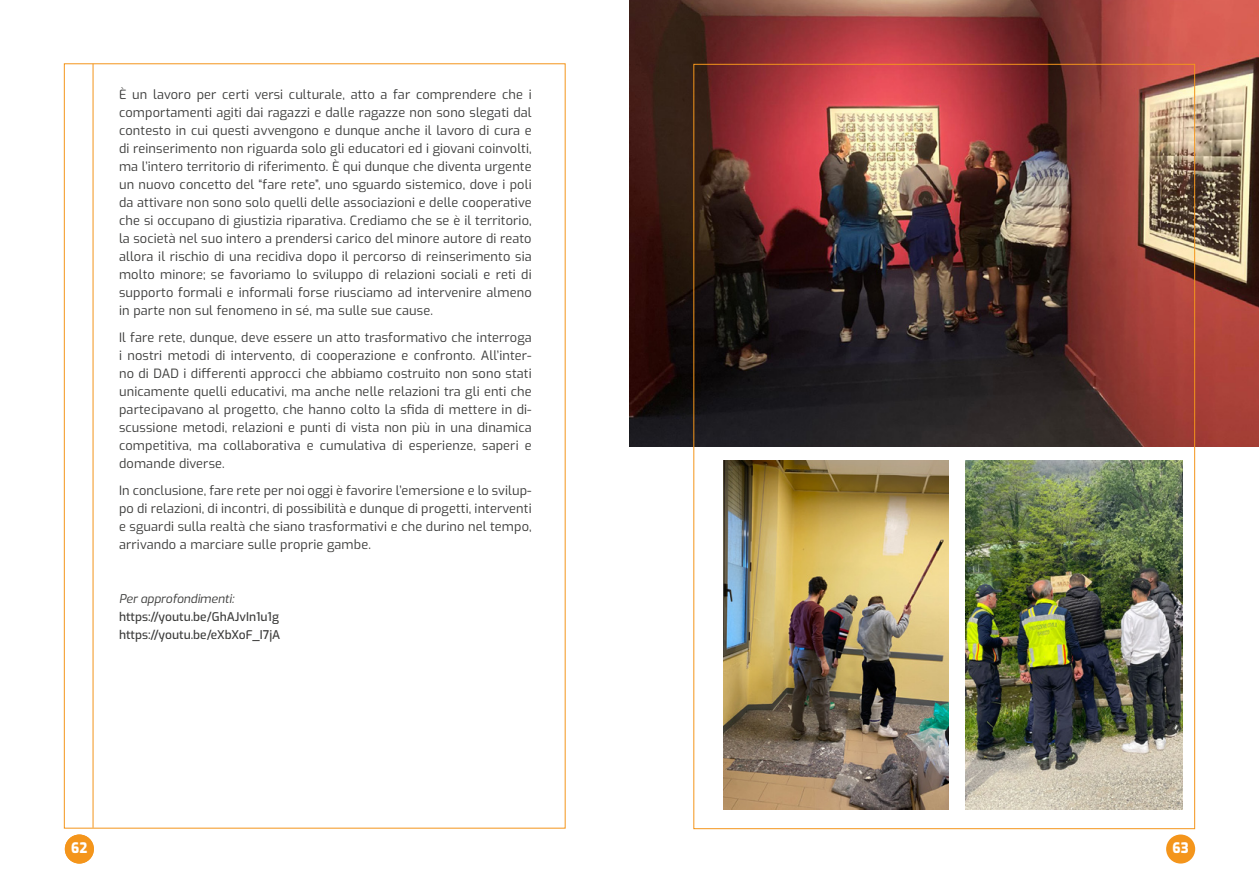
<style>
.page{position:relative;width:1259px;height:893px;background:#fff}
.page>*{position:absolute;margin:0;border:0;box-sizing:border-box;transform-origin:0 0}
.t1{font:800 14.4px "Exo";color:#fff;scale:.93 1}
.t2{font:12.75px/18px "Exo";letter-spacing:.01em;color:#3c3c3b;text-align:justify}
.t3{font:500 12px/18px "Exo";color:#3c3c3b}
.t4{font:italic 12px "Exo";color:#3c3c3b}
</style>
<div class="page">
<div style="left:1166px;top:834px;width:29px;height:29px;background:#f4951b;border-radius:50%"></div>
<div style="left:65px;top:834px;width:29px;height:29px;background:#f4951b;border-radius:50%"></div>
<img style="left:965px;top:461px;width:217px;height:348px">
<img style="left:723px;top:461px;width:225px;height:348px">
<img style="left:629px;top:0;width:630px;height:446px">
<hr style="left:93px;top:64px;width:1px;height:764px;background:#f4951b">
<p class="t2" style="left:119px;top:85px;width:414px">È un lavoro per certi versi culturale, atto a far comprendere che i comportamenti agiti dai ragazzi e dalle ragazze non sono slegati dal contesto in cui questi avvengono e dunque anche il lavoro di cura e di reinserimento non riguarda solo gli educatori ed i giovani coinvolti, ma l’intero territorio di riferimento. È qui dunque che diventa urgente un nuovo concetto del “fare rete”, uno sguardo sistemico, dove i poli da attivare non sono solo quelli delle associazioni e delle cooperative che si occupano di giustizia riparativa. Crediamo che se è il territorio, la società nel suo intero a prendersi carico del minore autore di reato allora il rischio di una recidiva dopo il percorso di reinserimento sia molto minore; se favoriamo lo sviluppo di relazioni sociali e reti di supporto formali e informali forse riusciamo ad intervenire almeno in parte non sul fenomeno in sé, ma sulle sue cause.</p>
<p class="t2" style="left:119px;top:328px;width:414px">Il fare rete, dunque, deve essere un atto trasformativo che interroga i nostri metodi di intervento, di cooperazione e confronto. All’inter&shy;no di DAD i differenti approcci che abbiamo costruito non sono stati unicamente quelli educativi, ma anche nelle relazioni tra gli enti che partecipavano al progetto, che hanno colto la sfida di mettere in di&shy;scussione metodi, relazioni e punti di vista non più in una dinamica competitiva, ma collaborativa e cumulativa di esperienze, saperi e domande diverse.</p>
<p class="t2" style="left:119px;top:481px;width:414px">In conclusione, fare rete per noi oggi è favorire l’emersione e lo svilup&shy;po di relazioni, di incontri, di possibilità e dunque di progetti, interventi e sguardi sulla realtà che siano trasformativi e che durino nel tempo, arrivando a marciare sulle proprie gambe.</p>
<p class="t4" style="left:119px;top:590px;width:117px">Per approfondimenti:</p>
<p class="t3" style="left:119px;top:607px;width:163px">https://youtu.be/GhAJvIn1u1g https://youtu.be/eXbXoF_I7jA</p>
<p class="t1" style="left:71px;top:837px;width:19px">62</p>
<p class="t1" style="left:1172px;top:837px;width:19px">63</p>
</div>
